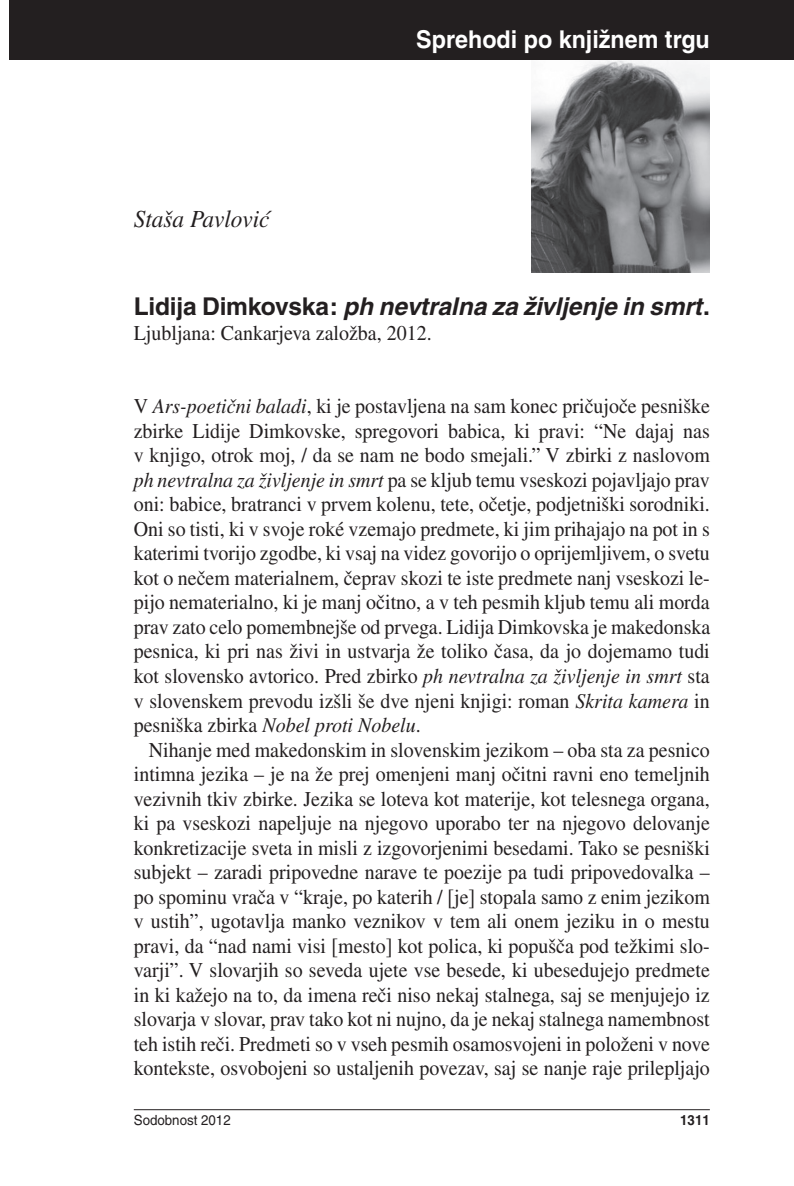
<style>
.page{position:relative;width:794px;height:1186px;background:#fff}
.page>*{position:absolute;margin:0;border:0;box-sizing:border-box;transform-origin:0 0}
.t1{font:italic 700 24.5px "SS Helvetica";letter-spacing:-.005em;color:#231f20}
.t2{font:700 24.5px "SS Helvetica";color:#fff;scale:.95 1}
.t3{font:italic 24.5px "SS Times";color:#231f20;scale:.95 1}
.t4{font:21px/24.5px "SS Times";color:#231f20;text-align:justify;scale:.95 1}
.t5{font:14px "SS Helvetica";color:#231f20;scale:.95 1}
.t6{font:700 14px "SS Helvetica";color:#231f20;scale:.95 1}
.s1{font-style:normal}
.s2{font-style:italic}
.s3{font-family:"Times New Roman"}
</style>
<div class="page">
<img style="left:530px;top:59px;width:179px;height:214px">
<div style="left:10px;top:0;width:783px;height:59px;background:#231f20"></div>
<hr style="left:134px;top:1108px;width:575px;height:1px;background:#231f20">
<p class="t3" style="left:134px;top:206px;width:144px">Sta{a Pavlovi}</p>
<p class="t2" style="left:416px;top:25px;width:310px">Sprehodi po knji`nem trgu</p>
<p class="t1" style="left:134px;top:292px;width:577px"><span class="s1">Lidija Dimkovska:</span> ph nevtralna za `ivljenje in smrt<span class="s1">.</span></p>
<p class="t4" style="left:134px;top:320px;width:315px">Ljubljana: Cankarjeva zalo`ba, 2012.</p>
<p class="t4" style="left:134px;top:394px;width:608px">V <span class="s2">Ars-poeti~ni baladi</span>, ki je postavljena na sam konec pri~ujo~e pesni{ke zbirke Lidije Dimkovske, spregovori babica, ki pravi: “Ne dajaj nas v knjigo, otrok moj, / da se nam ne bodo smejali.” V zbirki z naslovom <span class="s2">ph nevtralna za `ivljenje in smrt</span> pa se kljub temu vseskozi pojavljajo prav oni: babice, bratranci v prvem kolenu, tete, o~etje, podjetni{ki sorodniki.<br>Oni so tisti, ki v svoje roké vzemajo predmete, ki jim prihajajo na pot in s katerimi tvorijo zgodbe, ki vsaj na videz govorijo o oprijemljivem, o svetu kot o ne~em materialnem, ~eprav skozi te iste predmete nanj vseskozi le&shy;pijo nematerialno, ki je manj o~itno, a v teh pesmih kljub temu ali morda prav zato celo pomembnej{e od prvega. Lidija Dimkovska je makedonska pesnica, ki pri nas `ivi in ustvarja `e toliko ~asa, da jo dojemamo tudi kot slovensko avtorico. Pred zbirko <span class="s2">ph nevtralna za `ivljenje in smrt</span> sta v slovenskem prevodu iz{li {e dve njeni knjigi: roman <span class="s2">Skrita kamera</span> in pesni{ka zbirka <span class="s2">Nobel proti Nobelu</span>.</p>
<p class="t4" style="left:134px;top:737px;width:608px;text-indent:15px">Nihanje med makedonskim in slovenskim jezikom – oba sta za pesnico intimna jezika – je na `e prej omenjeni manj o~itni ravni eno temeljnih vezivnih tkiv zbirke. Jezika se loteva kot materije, kot telesnega organa, ki pa vseskozi napeljuje na njegovo uporabo ter na njegovo delovanje konkretizacije sveta in misli z izgovorjenimi besedami. Tako se pesni{ki subjekt – zaradi pripovedne narave te poezije pa tudi pripovedovalka – po spominu vra~a v “kraje, po katerih / <span class="s3">[</span>je<span class="s3">]</span> stopala samo z enim jezikom v ustih”, ugotavlja manko veznikov v tem ali onem jeziku in o mestu pravi, da “nad nami visi <span class="s3">[</span>mesto<span class="s3">]</span> kot polica, ki popu{~a pod te`kimi slo&shy;varji”. V slovarjih so seveda ujete vse besede, ki ubesedujejo predmete in ki ka`ejo na to, da imena re~i niso nekaj stalnega, saj se menjujejo iz slovarja v slovar, prav tako kot ni nujno, da je nekaj stalnega namembnost teh istih re~i. Predmeti so v vseh pesmih osamosvojeni in polo`eni v nove kontekste, osvobojeni so ustaljenih povezav, saj se nanje raje prilepljajo</p>
<p class="t5" style="left:134px;top:1111px;width:103px">Sodobnost 2012</p>
<p class="t6" style="left:680px;top:1111px;width:33px">1311</p>
</div>
